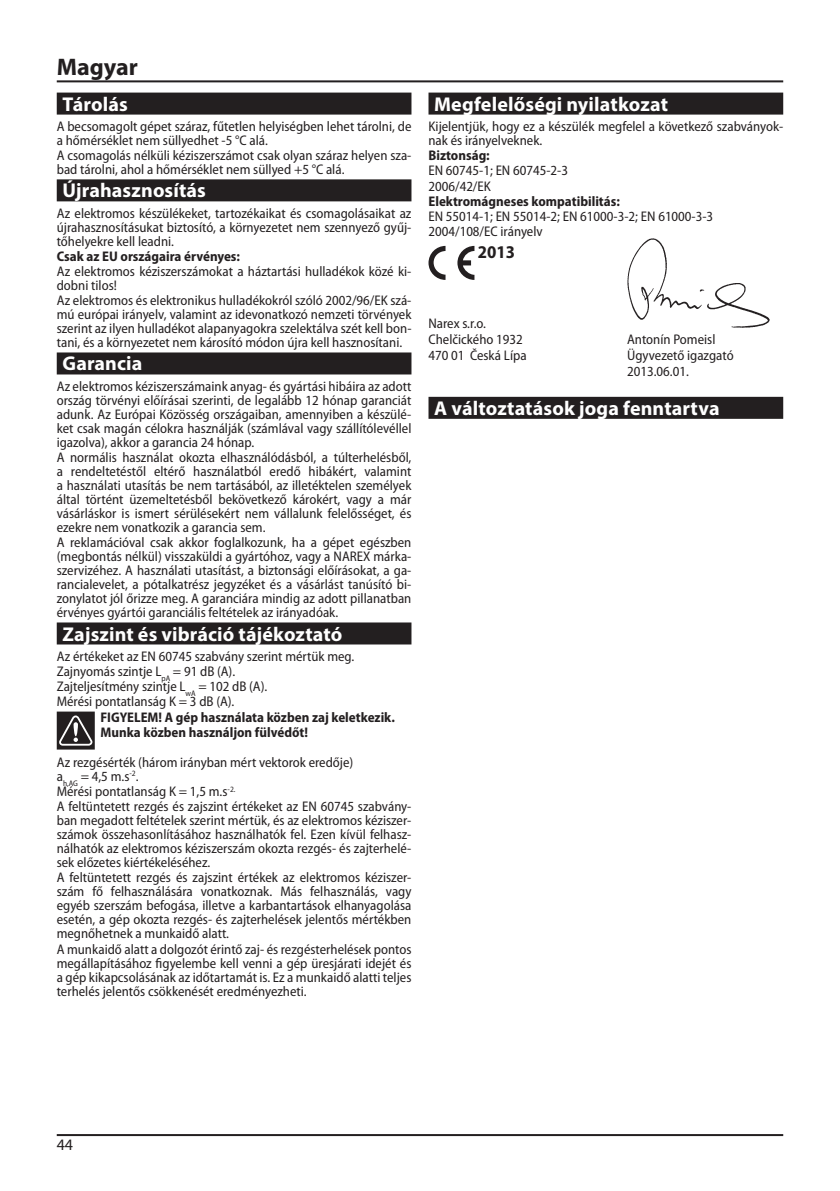
<style>
.page{position:relative;width:840px;height:1191px;background:#fff}
.page>*{position:absolute;margin:0;border:0;box-sizing:border-box;transform-origin:0 0}
.t1{font:700 24px "Myriad Pro";color:#231f20}
.t2{font:700 20px "Myriad Pro";letter-spacing:.005em;color:#fff}
.t3{font:700 semi-condensed 18px "Myriad Pro";color:#231f20}
.t4{font:16px "Myriad Pro";color:#231f20}
.t5{font:semi-condensed 14px/14.2px "Myriad Pro";color:#231f20}
.t6{font:700 semi-condensed 14px/15.2px "Myriad Pro";color:#231f20}
</style>
<div class="page">
<hr style="left:57px;top:80px;width:725px;height:2px;background:#231f20">
<hr style="left:57px;top:1134px;width:725px;height:2px;background:#231f20">
<div style="left:57px;top:93px;width:354px;height:22px;background:#231f20"></div>
<div style="left:57px;top:179px;width:354px;height:22px;background:#231f20"></div>
<div style="left:57px;top:352px;width:354px;height:22px;background:#231f20"></div>
<div style="left:57px;top:622px;width:354px;height:22px;background:#231f20"></div>
<svg style="left:57px;top:711px;width:38px;height:38px"></svg>
<div style="left:428px;top:93px;width:354px;height:22px;background:#231f20"></div>
<div style="left:428px;top:397px;width:354px;height:22px;background:#231f20"></div>
<svg style="left:428px;top:246px;width:46px;height:34px"></svg>
<img style="left:627px;top:239px;width:141px;height:89px">
<h1 class="t1" style="left:57px;top:51px;width:83px">Magyar</h1>
<h2 class="t2" style="left:62px;top:91px;width:67px">Tárolás</h2>
<p class="t5" style="left:57px;top:119px;width:356px">A becsomagolt gépet száraz, fűtetlen helyiségben lehet tárolni, de a hőmérséklet nem süllyedhet -5 °C alá.<br>A csomagolás nélküli kéziszerszámot csak olyan száraz helyen sza&shy;bad tárolni, ahol a hőmérséklet nem süllyed +5 °C alá.</p>
<h2 class="t2" style="left:62px;top:178px;width:145px">Újrahasznosítás</h2>
<p class="t5" style="left:57px;top:206px;width:356px;text-align:justify">Az elektromos készülékeket, tartozékaikat és csomagolásaikat az újrahasznosításukat biztosító, a környezetet nem szennyező gyűj&shy;tőhelyekre kell leadni.</p>
<p class="t6" style="left:57px;top:249px;width:185px">Csak az EU országaira érvényes:</p>
<p class="t5" style="left:57px;top:265px;width:356px">Az elektromos kéziszerszámokat a háztartási hulladékok közé ki&shy;dobni tilos!<br>Az elektromos és elektronikus hulladékokról szóló 2002/96/EK szá&shy;mú európai irányelv, valamint az idevonatkozó nemzeti törvények szerint az ilyen hulladékot alapanyagokra szelektálva szét kell bon&shy;tani, és a környezetet nem károsító módon újra kell hasznosítani.</p>
<h2 class="t2" style="left:62px;top:351px;width:81px">Garancia</h2>
<p class="t5" style="left:57px;top:379px;width:356px">Az elektromos kéziszerszámaink anyag- és gyártási hibáira az adott ország törvényi előírásai szerinti, de legalább 12 hónap garanciát adunk. Az Európai Közösség országaiban, amennyiben a készülé&shy;ket csak magán célokra használják (számlával vagy szállítólevéllel igazolva), akkor a garancia 24 hónap.<br>A normális használat okozta elhasználódásból, a túlterhelésből, a rendeltetéstől eltérő használatból eredő hibákért, valamint a használati utasítás be nem tartásából, az illetéktelen személyek által történt üzemeltetésből bekövetkező károkért, vagy a már vásárláskor is ismert sérülésekért nem vállalunk felelősséget, és ezekre nem vonatkozik a garancia sem.<br>A reklamációval csak akkor foglalkozunk, ha a gépet egészben (megbontás nélkül) visszaküldi a gyártóhoz, vagy a NAREX márka&shy;szervizéhez. A használati utasítást, a biztonsági előírásokat, a ga&shy;rancialevelet, a pótalkatrész jegyzéket és a vásárlást tanúsító bi&shy;zonylatot jól őrizze meg. A garanciára mindig az adott pillanatban érvényes gyártói garanciális feltételek az irányadóak.</p>
<h2 class="t2" style="left:62px;top:620px;width:281px">Zajszint és vibráció tájékoztató</h2>
<p class="t5" style="left:57px;top:649px;width:299px;line-height:15.2px">Az értékeket az EN 60745 szabvány szerint mértük meg.<br>Zajnyomás szintje L<sub>pA</sub> = 91 dB (A).<br>Zajteljesítmény szintje L<sub>wA</sub> = 102 dB (A).<br>Mérési pontatlanság K = 3 dB (A).</p>
<p class="t6" style="left:100px;top:709px;width:296px">FIGYELEM! A gép használata közben zaj keletkezik.<br>Munka közben használjon fülvédőt!</p>
<p class="t5" style="left:57px;top:755px;width:356px">Az rezgésérték (három irányban mért vektorok eredője)<br>a<sub>h,AG</sub> = 4,5 m.s<sup>-2</sup>.<br>Mérési pontatlanság K = 1,5 m.s<sup>-2.<br></sup>A feltüntetett rezgés és zajszint értékeket az EN 60745 szabvány&shy;ban megadott feltételek szerint mértük, és az elektromos kéziszer&shy;számok összehasonlításához használhatók fel. Ezen kívül felhasz&shy;nálhatók az elektromos kéziszerszám okozta rezgés- és zajterhelé&shy;sek előzetes kiértékeléséhez.<br>A feltüntetett rezgés és zajszint értékek az elektromos kéziszer&shy;szám fő felhasználására vonatkoznak. Más felhasználás, vagy egyéb szerszám befogása, illetve a karbantartások elhanyagolása esetén, a gép okozta rezgés- és zajterhelések jelentős mértékben megnőhetnek a munkaidő alatt.<br>A munkaidő alatt a dolgozót érintő zaj- és rezgésterhelések pontos megállapításához figyelembe kell venni a gép üresjárati idejét és a gép kikapcsolásának az időtartamát is. Ez a munkaidő alatti teljes terhelés jelentős csökkenését eredményezheti.</p>
<h2 class="t2" style="left:434px;top:91px;width:235px">Megfelelőségi nyilatkozat</h2>
<p class="t5" style="left:428px;top:120px;width:356px">Kijelentjük, hogy ez a készülék megfelel a következő szabványok&shy;nak és irányelveknek.</p>
<p class="t6" style="left:428px;top:148px;width:63px">Biztonság:</p>
<p class="t5" style="left:428px;top:163px;width:141px;line-height:15.2px">EN 60745-1; EN 60745-2-3<br>2006/42/EK</p>
<p class="t6" style="left:428px;top:193px;width:193px">Elektromágneses kompatibilitás:</p>
<p class="t5" style="left:428px;top:209px;width:286px;line-height:15.2px">EN 55014-1; EN 55014-2; EN 61000-3-2; EN 61000-3-3<br>2004/108/EC irányelv</p>
<p class="t3" style="left:477px;top:242px;width:39px">2013</p>
<p class="t5" style="left:428px;top:315px;width:96px;line-height:16px">Narex s.r.o.<br>Chelčického 1932</p>
<p class="t5" style="left:626px;top:332px;width:90px">Antonín Pomeisl</p>
<p class="t5" style="left:428px;top:348px;width:100px">470 01 Česká Lípa</p>
<p class="t5" style="left:626px;top:347px;width:108px;line-height:16px">Ügyvezető igazgató<br>2013.06.01.</p>
<h2 class="t2" style="left:434px;top:395px;width:287px">A változtatások joga fenntartva</h2>
<p class="t4" style="left:57px;top:1135px;width:18px">44</p>
</div>
